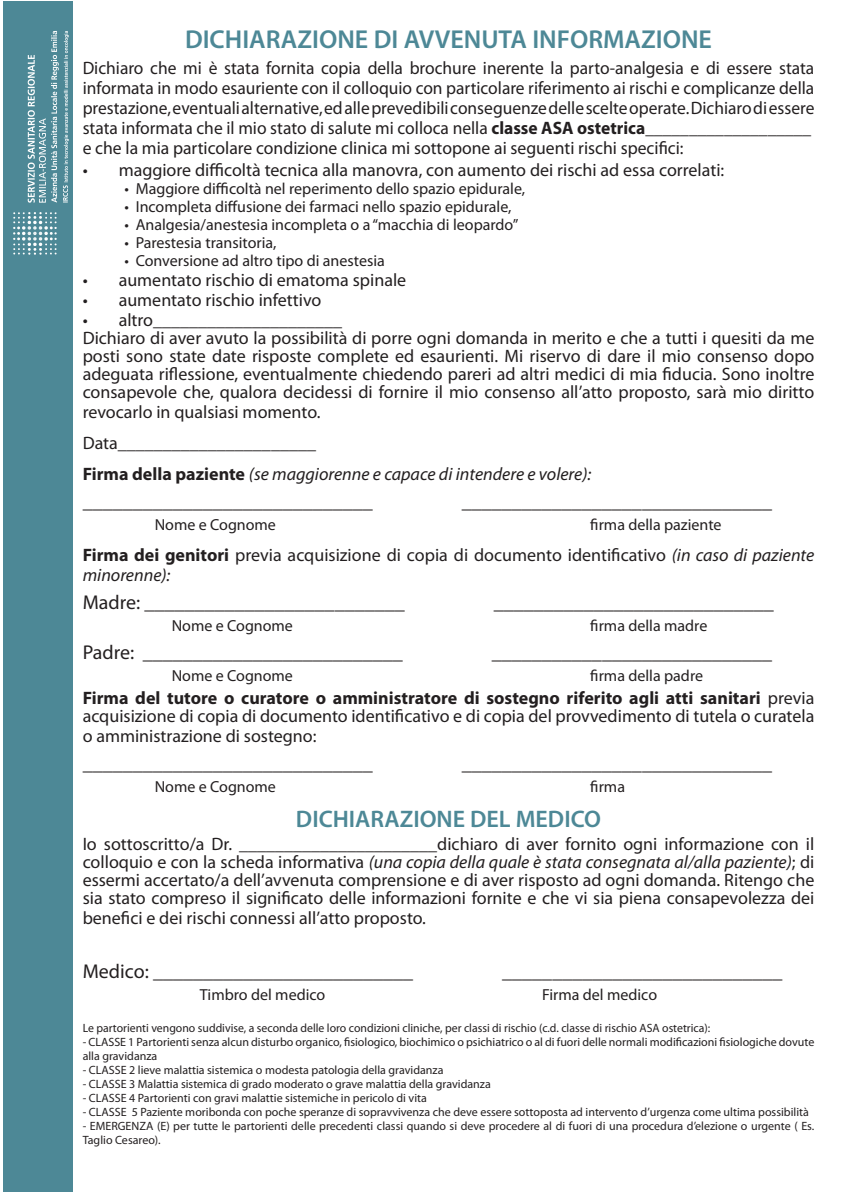
<style>
.page{position:relative;width:843px;height:1195px;background:#fff}
.page>*{position:absolute;margin:0;border:0;box-sizing:border-box;transform-origin:0 0}
.t1{font:600 26px "Myriad Pro";color:#4d8896}
.t2{font:600 24px "Myriad Pro";color:#4d8896}
.t3{font:20px "Myriad Pro";color:#231f20}
.t4{font:18px/18px "Myriad Pro";color:#231f20;text-align:justify}
.t5{font:italic 18px "Myriad Pro";color:#231f20}
.t6{font:16px "Myriad Pro";color:#231f20}
.t7{font:12px/14px "Myriad Pro";color:#231f20}
.s1{font-weight:700}
.s2{font-weight:700;font-style:normal}
.s3{font-style:italic}
</style>
<div class="page">
<div style="left:3px;top:2px;width:70px;height:1190px;background:#4d8896"></div>
<img style="left:14px;top:31px;width:54px;height:223px">
<p class="t1" style="left:185px;top:23px;width:528px">DICHIARAZIONE DI AVVENUTA INFORMAZIONE</p>
<p class="t4" style="left:83px;top:57px;width:733px;line-height:20px">Dichiaro che mi è stata fornita copia della brochure inerente la parto-analgesia e di essere stata informata in modo esauriente con il colloquio con particolare riferimento ai rischi e complicanze della prestazione, eventuali alternative, ed alle prevedibili conseguenze delle scelte operate. Dichiaro di essere stata informata che il mio stato di salute mi colloca nella <span class="s1">classe ASA ostetrica</span>___________________</p>
<p class="t4" style="left:83px;top:138px;width:602px">e che la mia particolare condizione clinica mi sottopone ai seguenti rischi specifici:</p>
<p class="t4" style="left:83px;top:160px;width:643px">• maggiore difficoltà tecnica alla manovra, con aumento dei rischi ad essa correlati:</p>
<p class="t6" style="left:124px;top:178px;width:402px">• Maggiore difficoltà nel reperimento dello spazio epidurale,</p>
<p class="t6" style="left:124px;top:196px;width:388px">• Incompleta diffusione dei farmaci nello spazio epidurale,</p>
<p class="t6" style="left:124px;top:214px;width:395px">• Analgesia/anestesia incompleta o a “macchia di leopardo”</p>
<p class="t6" style="left:124px;top:232px;width:154px">• Parestesia transitoria,</p>
<p class="t6" style="left:124px;top:250px;width:262px">• Conversione ad altro tipo di anestesia</p>
<p class="t4" style="left:83px;top:270px;width:325px">• aumentato rischio di ematoma spinale</p>
<p class="t4" style="left:83px;top:290px;width:240px">• aumentato rischio infettivo</p>
<p class="t4" style="left:83px;top:310px;width:261px">• altro_____________________</p>
<p class="t4" style="left:83px;top:328px;width:733px">Dichiaro di aver avuto la possibilità di porre ogni domanda in merito e che a tutti i quesiti da me posti sono state date risposte complete ed esaurienti. Mi riservo di dare il mio consenso dopo adeguata riflessione, eventualmente chiedendo pareri ad altri medici di mia fiducia. Sono inoltre consapevole che, qualora decidessi di fornire il mio consenso all’atto proposto, sarà mio diritto</p>
<p class="t4" style="left:83px;top:402px;width:239px">revocarlo in qualsiasi momento.</p>
<p class="t4" style="left:83px;top:434px;width:235px">Data______________________</p>
<p class="t5" style="left:83px;top:463px;width:510px"><span class="s2">Firma della paziente</span> (se maggiorenne e capace di intendere e volere):</p>
<p class="t3" style="left:83px;top:489px;width:292px">_____________________________</p>
<p class="t3" style="left:462px;top:489px;width:311px">_______________________________</p>
<p class="t6" style="left:155px;top:515px;width:123px">Nome e Cognome</p>
<p class="t6" style="left:590px;top:515px;width:133px">firma della paziente</p>
<p class="t4" style="left:83px;top:545px;width:733px;line-height:20px"><span class="s1">Firma dei genitori</span> previa acquisizione di copia di documento identificativo <span class="s3">(in caso di paziente minorenne):</span></p>
<p class="t3" style="left:83px;top:590px;width:323px">Madre: __________________________</p>
<p class="t3" style="left:494px;top:590px;width:281px">____________________________</p>
<p class="t6" style="left:172px;top:616px;width:123px">Nome e Cognome</p>
<p class="t6" style="left:590px;top:616px;width:118px">firma della madre</p>
<p class="t3" style="left:83px;top:640px;width:322px">Padre: __________________________</p>
<p class="t3" style="left:492px;top:640px;width:281px">____________________________</p>
<p class="t6" style="left:172px;top:665px;width:123px">Nome e Cognome</p>
<p class="t6" style="left:590px;top:665px;width:114px">firma della padre</p>
<p class="t4" style="left:83px;top:689px;width:733px"><span class="s1">Firma del tutore o curatore o amministratore di sostegno riferito agli atti sanitari</span> previa acquisizione di copia di documento identificativo e di copia del provvedimento di tutela o curatela</p>
<p class="t4" style="left:83px;top:727px;width:235px">o amministrazione di sostegno:</p>
<p class="t3" style="left:83px;top:751px;width:292px">_____________________________</p>
<p class="t3" style="left:462px;top:751px;width:311px">_______________________________</p>
<p class="t6" style="left:155px;top:777px;width:123px">Nome e Cognome</p>
<p class="t6" style="left:590px;top:777px;width:36px">firma</p>
<p class="t2" style="left:296px;top:803px;width:306px">DICHIARAZIONE DEL MEDICO</p>
<p class="t4" style="left:83px;top:835px;width:733px">Io sottoscritto/a Dr. ______________________dichiaro di aver fornito ogni informazione con il colloquio e con la scheda informativa <span class="s3">(una copia della quale è stata consegnata al/alla paziente)</span>; di essermi accertato/a dell’avvenuta comprensione e di aver risposto ad ogni domanda. Ritengo che sia stato compreso il significato delle informazioni fornite e che vi sia piena consapevolezza dei</p>
<p class="t4" style="left:83px;top:909px;width:345px">benefici e dei rischi connessi all’atto proposto.</p>
<p class="t3" style="left:83px;top:958px;width:332px">Medico: __________________________</p>
<p class="t3" style="left:502px;top:958px;width:282px">____________________________</p>
<p class="t6" style="left:200px;top:984px;width:127px">Timbro del medico</p>
<p class="t6" style="left:542px;top:984px;width:117px">Firma del medico</p>
<p class="t7" style="left:83px;top:1020px;width:629px">Le partorienti vengono suddivise, a seconda delle loro condizioni cliniche, per classi di rischio (c.d. classe di rischio ASA ostetrica):</p>
<p class="t7" style="left:83px;top:1034px;width:733px">- CLASSE 1 Partorienti senza alcun disturbo organico, fisiologico, biochimico o psichiatrico o al di fuori delle normali modificazioni fisiologiche dovute alla gravidanza</p>
<p class="t7" style="left:83px;top:1062px;width:362px">- CLASSE 2 lieve malattia sistemica o modesta patologia della gravidanza</p>
<p class="t7" style="left:83px;top:1076px;width:410px">- CLASSE 3 Malattia sistemica di grado moderato o grave malattia della gravidanza</p>
<p class="t7" style="left:83px;top:1090px;width:346px">- CLASSE 4 Partorienti con gravi malattie sistemiche in pericolo di vita</p>
<p class="t7" style="left:83px;top:1104px;width:727px">- CLASSE 5 Paziente moribonda con poche speranze di sopravvivenza che deve essere sottoposta ad intervento d’urgenza come ultima possibilità</p>
<p class="t7" style="left:83px;top:1118px;width:733px">- EMERGENZA (E) per tutte le partorienti delle precedenti classi quando si deve procedere al di fuori di una procedura d’elezione o urgente ( Es.<br>Taglio Cesareo).</p>
</div>
